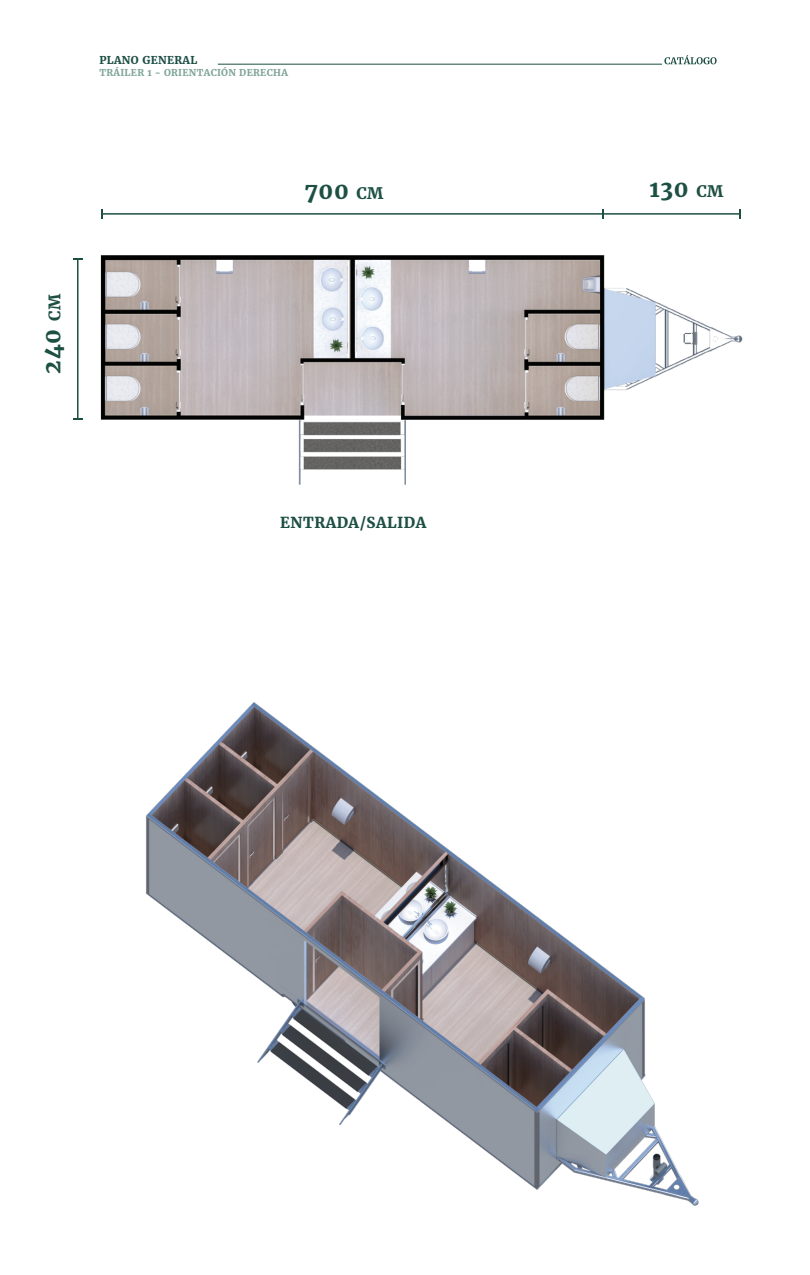
<style>
.page{position:relative;width:810px;height:1275px;background:#fff}
.page>*{position:absolute;margin:0;border:0;box-sizing:border-box;transform-origin:0 0}
.t1{font:700 22.5px "Merriweather";letter-spacing:.03em;color:#1d4f43}
.t2{font:700 15px "Merriweather";letter-spacing:.03em;color:#1d4f43}
.t3{font:700 10.73px "Merriweather";letter-spacing:.03em;color:#1d4f43}
.t4{font:700 9.38px "Merriweather";letter-spacing:.03em;color:#81a599}
.s1{font-size:15.75px}
</style>
<div class="page">
<svg style="left:664px;top:55px;width:53px;height:9px"></svg>
<hr style="left:218px;top:64px;width:444px;height:1px;background:#1d4f43">
<img style="left:145px;top:702px;width:554px;height:504px">
<img style="left:73px;top:255px;width:670px;height:230px">
<hr style="left:102px;top:213px;width:501px;height:2px;background:#1d4f43">
<svg style="left:101px;top:209px;width:2px;height:10px"></svg>
<hr style="left:603px;top:213px;width:137px;height:2px;background:#1d4f43">
<svg style="left:739px;top:209px;width:2px;height:10px"></svg>
<svg style="left:602px;top:209px;width:2px;height:10px"></svg>
<hr style="left:77px;top:259px;width:2px;height:160px;background:#1d4f43">
<svg style="left:73px;top:258px;width:10px;height:2px"></svg>
<p class="t3" style="left:99px;top:54px;width:99px">PLANO GENERAL</p>
<p class="t4" style="left:99px;top:67px;width:190px">TRÁILER 1 - ORIENTACIÓN DERECHA</p>
<h1 class="t1" style="left:39px;top:374px;width:81px;rotate:-90deg">240 <span class="s1">CM</span></h1>
<h1 class="t1" style="left:305px;top:177px;width:80px">700 <span class="s1">CM</span></h1>
<h1 class="t1" style="left:650px;top:175px;width:75px">130 <span class="s1">CM</span></h1>
<h2 class="t2" style="left:280px;top:513px;width:148px">ENTRADA/SALIDA</h2>
</div>
